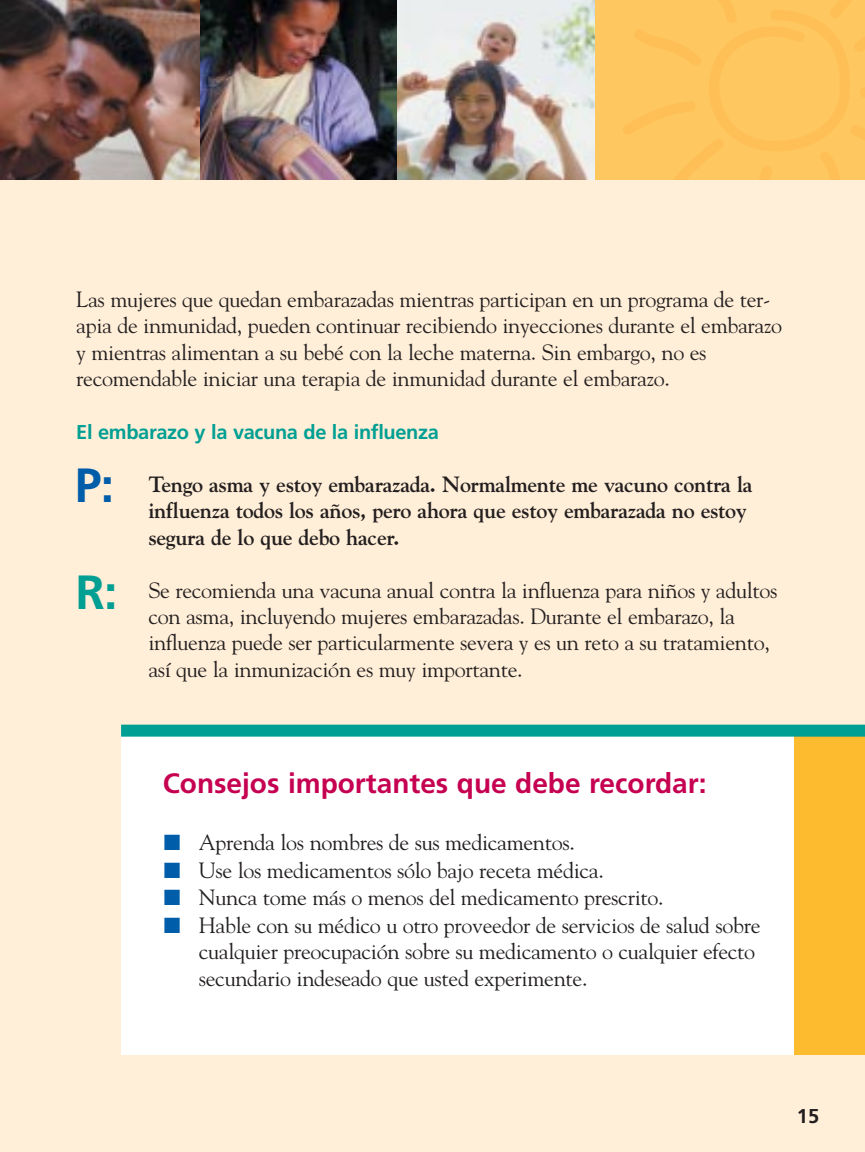
<style>
.page{position:relative;width:865px;height:1152px;background:#fff}
.page>*{position:absolute;margin:0;border:0;box-sizing:border-box;transform-origin:0 0}
.t1{font:700 48px "Frutiger";color:#005daa}
.t2{font:700 48px "Frutiger";color:#009f93}
.t3{font:700 28px "Frutiger";color:#c60051}
.t4{font:22px/26.4px "Goudy";letter-spacing:-.015em;color:#231f1f}
.t5{font:700 22px/26.4px "Goudy";letter-spacing:-.015em;color:#231f1f}
.t6{font:700 20px "Frutiger";letter-spacing:-.015em;color:#009f93}
.t7{font:700 20px "Frutiger";color:#231f1f}
.s1{color:#005daa}
</style>
<div class="page">
<div style="left:0;top:0;width:864px;height:1151px;background:#ffeed8"></div>
<div style="left:2px;top:0;width:862px;height:179px;background:#ffc75f"></div>
<img style="left:396px;top:0;width:198px;height:179px">
<img style="left:199px;top:0;width:197px;height:179px">
<img style="left:0;top:0;width:199px;height:179px">
<div style="left:121px;top:730px;width:743px;height:324px;background:#fff"></div>
<div style="left:793px;top:730px;width:71px;height:324px;background:#fdbb2f"></div>
<div style="left:121px;top:724px;width:743px;height:12px;background:#009f93"></div>
<p class="t4" style="left:76px;top:288px;width:707px">Las mujeres que quedan embarazadas mientras participan en un programa de ter&shy;apia de inmunidad, pueden continuar recibiendo inyecciones durante el embarazo y mientras alimentan a su bebé con la leche materna. Sin embargo, no es recomendable iniciar una terapia de inmunidad durante el embarazo.</p>
<p class="t6" style="left:76px;top:424px;width:364px">El embarazo y la vacuna de la influenza</p>
<p class="t5" style="left:148px;top:473px;width:605px">Tengo asma y estoy embarazada. Normalmente me vacuno contra la influenza todos los años, pero ahora que estoy embarazada no estoy segura de lo que debo hacer.</p>
<p class="t4" style="left:148px;top:578px;width:630px">Se recomienda una vacuna anual contra la influenza para niños y adultos con asma, incluyendo mujeres embarazadas. Durante el embarazo, la influenza puede ser particularmente severa y es un reto a su tratamiento, así que la inmunización es muy importante.</p>
<h1 class="t1" style="left:75px;top:466px;width:41px">P:</h1>
<h1 class="t2" style="left:76px;top:573px;width:43px">R:</h1>
<p class="t3" style="left:163px;top:771px;width:545px">Consejos importantes que debe recordar:</p>
<p class="t4" style="left:164px;top:830px;width:413px"><span class="s1">■</span> Aprenda los nombres de sus medicamentos.</p>
<p class="t4" style="left:164px;top:858px;width:441px"><span class="s1">■</span> Use los medicamentos sólo bajo receta médica.</p>
<p class="t4" style="left:164px;top:886px;width:501px"><span class="s1">■</span> Nunca tome más o menos del medicamento prescrito.</p>
<p class="t4" style="left:199px;top:914px;width:563px;text-indent:-35px"><span class="s1">■</span> Hable con su médico u otro proveedor de servicios de salud sobre cualquier preocupación sobre su medicamento o cualquier efecto secundario indeseado que usted experimente.</p>
<p class="t7" style="left:796px;top:1107px;width:24px">15</p>
</div>
